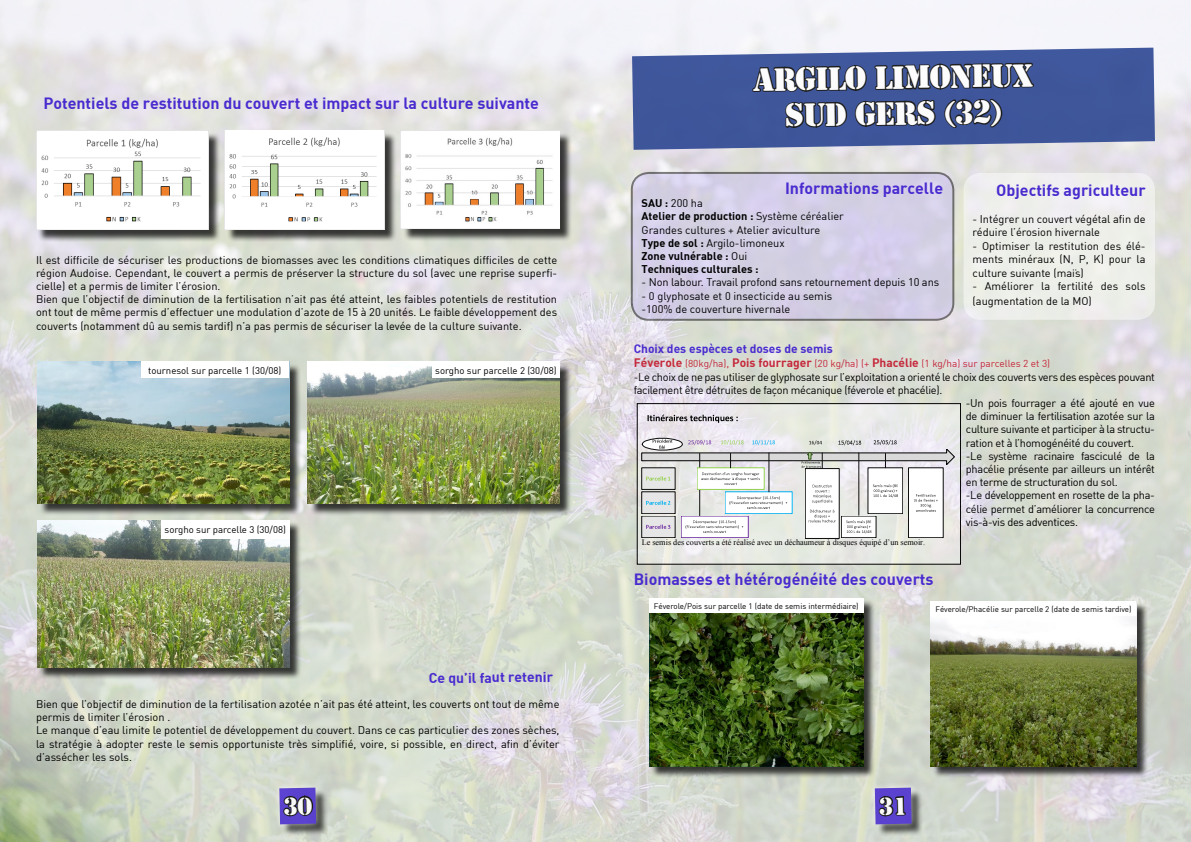
<style>
.page{position:relative;width:1191px;height:842px;background:#fff}
.page>*{position:absolute;margin:0;border:0;box-sizing:border-box;transform-origin:0 0}
.t1{font:30px/36px "Stencil Std";color:#fff;text-align:center}
.t2{font:16px "DIN Bold";color:#492bcf}
.t3{font:14px "DIN Bold";color:#492bcf}
.t4{font:12px "DIN Bold";color:#492bcf}
.t5{font:11px/13.2px "DIN";color:#000}
.t6{font:11px "DIN";letter-spacing:-.025em;color:#000}
.t7{font:11px/13.2px "DIN Bold";color:#000}
.t8{font:10px "DIN";color:#c5283b}
.t9{font:9.6px "DIN";color:#000}
.t10{font:8.2px "Times New Roman";color:#000}
.t11{font:8px "DIN";color:#000}
.s1{font-family:"DIN Bold"}
.s2{font-family:"DIN"}
.s3{font-family:"DIN Bold";font-size:12px}
.s4{font-size:11px}
</style>
<div class="page">
<img style="left:0;top:0;width:1191px;height:842px">
<div style="left:281px;top:789px;width:48px;height:48px;background:#000;opacity:.75"></div>
<div style="left:876px;top:789px;width:48px;height:48px;background:#000;opacity:.75"></div>
<div style="left:38px;top:132px;width:534px;height:110px;background:#000;opacity:.75"></div>
<img style="left:36px;top:130px;width:173px;height:100px">
<img style="left:225px;top:130px;width:159px;height:100px">
<img style="left:400px;top:130px;width:159px;height:99px">
<div style="left:39px;top:363px;width:262px;height:153px;background:#000;opacity:.75"></div>
<img style="left:37px;top:361px;width:252px;height:142px">
<div style="left:141px;top:361px;width:148px;height:17px;background:#fff"></div>
<div style="left:309px;top:363px;width:263px;height:153px;background:#000;opacity:.75"></div>
<img style="left:307px;top:361px;width:252px;height:142px">
<div style="left:432px;top:361px;width:127px;height:17px;background:#fff"></div>
<div style="left:39px;top:522px;width:262px;height:158px;background:#000;opacity:.75"></div>
<img style="left:37px;top:520px;width:252px;height:148px">
<div style="left:162px;top:520px;width:127px;height:19px;background:#fff"></div>
<svg style="left:632px;top:48px;width:523px;height:102px;background:#4e63a2"></svg>
<svg style="left:750px;top:46px;width:285px;height:105px;background:#4a5a89"></svg>
<div style="left:637px;top:403px;width:323px;height:161px;background:#fff;opacity:.4"></div>
<div style="left:637px;top:403px;width:324px;height:161px;border:1px solid #000"></div>
<svg style="left:647px;top:415px;width:90px;height:8px"></svg>
<div style="left:641px;top:516px;width:34px;height:22px;background:#e7e6e6"></div>
<div style="left:641px;top:516px;width:34px;height:22px;border:1px solid #0d0d0d"></div>
<div style="left:681px;top:516px;width:67px;height:22px;background:#fff"></div>
<div style="left:681px;top:516px;width:67px;height:22px;border:1px solid #7030a0"></div>
<div style="left:805px;top:469px;width:34px;height:69px;background:#fff"></div>
<div style="left:908px;top:468px;width:35px;height:70px;background:#fff"></div>
<div style="left:908px;top:468px;width:35px;height:70px;border:1px solid #0d0d0d"></div>
<div style="left:841px;top:516px;width:35px;height:22px;background:#fff"></div>
<div style="left:841px;top:516px;width:35px;height:22px;border:1px solid #0d0d0d"></div>
<svg style="left:641px;top:438px;width:313px;height:95px"></svg>
<div style="left:963px;top:173px;width:192px;height:147px;background:#edeeea;border-radius:17px"></div>
<div style="left:632px;top:173px;width:321px;height:147px;background:#d3cee5;border-radius:17px"></div>
<div style="left:631px;top:172px;width:323px;height:149px;border:2px solid #000;border-radius:17px"></div>
<div style="left:651px;top:600px;width:224px;height:178px;background:#000;opacity:.75"></div>
<img style="left:649px;top:613px;width:214px;height:153px">
<div style="left:932px;top:602px;width:216px;height:176px;background:#000;opacity:.75"></div>
<svg style="left:930px;top:616px;width:206px;height:150px"></svg>
<div style="left:649px;top:598px;width:214px;height:15px;background:#fff"></div>
<div style="left:930px;top:601px;width:206px;height:15px;background:#fff"></div>
<svg style="left:272px;top:777px;width:51px;height:65px;background:#8c88a9"></svg>
<svg style="left:868px;top:781px;width:50px;height:61px;background:#8883ab"></svg>
<h2 class="t2" style="left:43px;top:93px;width:497px">Potentiels de restitution du couvert et impact sur la culture suivante</h2>
<p class="t5" style="left:36px;top:253px;width:523px">Il est difficile de sécuriser les productions de biomasses avec les conditions climatiques difficiles de cette région Audoise. Cependant, le couvert a permis de préserver la structure du sol (avec une reprise superfi&shy;cielle) et a permis de limiter l’érosion.<br>Bien que l’objectif de diminution de la fertilisation n’ait pas été atteint, les faibles potentiels de restitution ont tout de même permis d’effectuer une modulation d’azote de 15 à 20 unités. Le faible développement des couverts (notamment dû au semis tardif) n’a pas permis de sécuriser la levée de la culture suivante.</p>
<p class="t9" style="left:148px;top:364px;width:134px">tournesol sur parcelle 1 (30/08)</p>
<p class="t9" style="left:435px;top:364px;width:123px">sorgho sur parcelle 2 (30/08)</p>
<p class="t9" style="left:165px;top:523px;width:123px">sorgho sur parcelle 3 (30/08)</p>
<p class="t3" style="left:428px;top:669px;width:126px;rotate:-1deg">Ce qu’il faut retenir</p>
<p class="t5" style="left:36px;top:697px;width:525px">Bien que l’objectif de diminution de la fertilisation azotée n’ait pas été atteint, les couverts ont tout de même permis de limiter l’érosion .<br>Le manque d’eau limite le potentiel de développement du couvert. Dans ce cas particulier des zones sèches, la stratégie à adopter reste le semis opportuniste très simplifié, voire, si possible, en direct, afin d’éviter d’assécher les sols.</p>
<h1 class="t1" style="left:753px;top:62px;width:281px;rotate:-1deg">Argilo limoneux sud gers (32)</h1>
<h2 class="t2" style="left:785px;top:178px;width:160px">Informations parcelle</h2>
<h2 class="t2" style="left:996px;top:179px;width:151px">Objectifs agriculteur</h2>
<p class="t5" style="left:972px;top:212px;width:174px">- Intégrer un couvert végétal afin de réduire l’érosion hivernale</p>
<p class="t5" style="left:972px;top:239px;width:174px">- Optimiser la restitution des élé&shy;ments minéraux (N, P, K) pour la</p>
<p class="t5" style="left:972px;top:266px;width:113px">culture suivante (maïs)</p>
<p class="t5" style="left:972px;top:279px;width:174px;line-height:14.4px">- Améliorer la fertilité des sols (augmentation de la MO)</p>
<p class="t5" style="left:641px;top:196px;width:63px"><span class="s1">SAU :</span> 200 ha</p>
<p class="t7" style="left:641px;top:209px;width:204px">Atelier de production : <span class="s2">Système céréalier</span></p>
<p class="t5" style="left:641px;top:223px;width:180px">Grandes cultures + Atelier aviculture<br><span class="s1">Type de sol :</span> Argilo-limoneux</p>
<p class="t7" style="left:641px;top:249px;width:119px">Zone vulnérable : <span class="s2">Oui<br></span>Techniques culturales :</p>
<p class="t5" style="left:641px;top:276px;width:299px">- Non labour. Travail profond sans retournement depuis 10 ans</p>
<p class="t5" style="left:641px;top:289px;width:192px">- 0 glyphosate et 0 insecticide au semis -100% de couverture hivernale</p>
<p class="t4" style="left:634px;top:341px;width:201px">Choix des espèces et doses de semis</p>
<p class="t8" style="left:634px;top:357px;width:418px"><span class="s3">Féverole</span> (80kg/ha)<span class="s4">,</span> <span class="s3">Pois fourrager</span> (20 kg/ha) (+ <span class="s3">Phacélie</span> (1 kg/ha) sur parcelles 2 et 3)</p>
<p class="t6" style="left:634px;top:370px;width:522px">-Le choix de ne pas utiliser de glyphosate sur l’exploitation a orienté le choix des couverts vers des espèces pouvant</p>
<p class="t6" style="left:634px;top:383px;width:310px">facilement être détruites de façon mécanique (féverole et phacélie).</p>
<p class="t6" style="left:966px;top:396px;width:191px">-Un pois fourrager a été ajouté en vue</p>
<p class="t6" style="left:966px;top:409px;width:191px">de diminuer la fertilisation azotée sur la</p>
<p class="t6" style="left:966px;top:422px;width:190px">culture suivante et participer à la structu-</p>
<p class="t6" style="left:966px;top:436px;width:170px">ration et à l’homogénéité du couvert.</p>
<p class="t6" style="left:966px;top:449px;width:191px">-Le système racinaire fasciculé de la</p>
<p class="t6" style="left:966px;top:462px;width:190px">phacélie présente par ailleurs un intérêt</p>
<p class="t6" style="left:966px;top:475px;width:153px">en terme de structuration du sol.</p>
<p class="t6" style="left:966px;top:488px;width:190px">-Le développement en rosette de la pha-</p>
<p class="t6" style="left:966px;top:502px;width:190px">célie permet d’améliorer la concurrence</p>
<p class="t6" style="left:966px;top:515px;width:114px">vis-à-vis des adventices.</p>
<p class="t10" style="left:641px;top:537px;width:285px">Le semis des couverts a été réalisé avec un déchaumeur à disques équipé d’un semoir.</p>
<h2 class="t2" style="left:634px;top:569px;width:301px">Biomasses et hétérogénéité des couverts</h2>
<p class="t11" style="left:654px;top:601px;width:206px">Féverole/Pois sur parcelle 1 (date de semis intermédiaire)</p>
<p class="t11" style="left:935px;top:604px;width:198px">Féverole/Phacélie sur parcelle 2 (date de semis tardive)</p>
</div>
